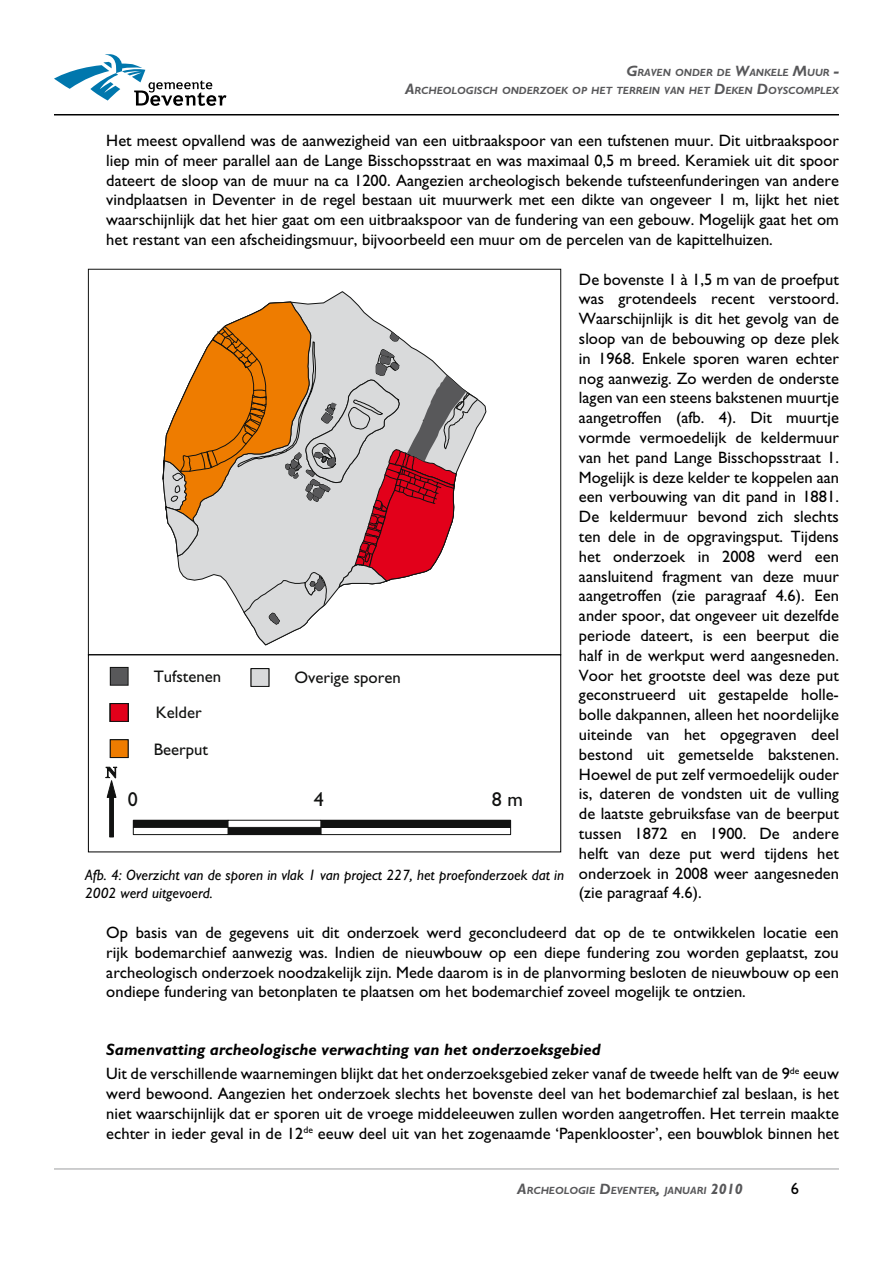
<style>
.page{position:relative;width:893px;height:1263px;background:#fff}
.page>*{position:absolute;margin:0;border:0;box-sizing:border-box;transform-origin:0 0}
.t1{font:20.1px "Gill Sans";color:#111211}
.t2{font:16.8px "Gill Sans";color:#111211}
.t3{font:16.5px/19.8px "Gill Sans";color:#000;text-align:justify}
.t4{font:italic 15px/18px "Gill Sans";color:#000}
.t5{font:italic 700 10.5px/18px "Gill Sans";color:#58585a;text-align:right}
.s1{font-size:15px}
.s2{font-weight:700;font-style:italic}
</style>
<div class="page">
<hr style="left:54px;top:114px;width:785px;height:1px;background:#000">
<hr style="left:54px;top:1168px;width:785px;height:1px;background:#9c9e9f">
<svg style="left:54px;top:54px;width:172px;height:52px"></svg>
<svg style="left:162px;top:301px;width:316px;height:344px"></svg>
<div style="left:110px;top:740px;width:18px;height:17px;background:#ee7c00"></div>
<div style="left:110px;top:739px;width:18px;height:19px;border:1px solid #111211"></div>
<div style="left:251px;top:669px;width:18px;height:17px;background:#d9dadb"></div>
<div style="left:251px;top:668px;width:18px;height:19px;border:1px solid #111211"></div>
<div style="left:110px;top:667px;width:18px;height:18px;background:#58585a"></div>
<div style="left:110px;top:667px;width:18px;height:18px;border:1px solid #111211"></div>
<div style="left:110px;top:704px;width:18px;height:17px;background:#e2001a"></div>
<div style="left:110px;top:703px;width:18px;height:19px;border:1px solid #111211"></div>
<svg style="left:105px;top:767px;width:13px;height:70px"></svg>
<div style="left:321px;top:827px;width:190px;height:8px;border:1px solid #111211"></div>
<div style="left:321px;top:820px;width:190px;height:7px;background:#111211"></div>
<div style="left:321px;top:820px;width:190px;height:8px;border:1px solid #111211"></div>
<div style="left:228px;top:827px;width:93px;height:7px;background:#111211"></div>
<div style="left:228px;top:827px;width:93px;height:8px;border:1px solid #111211"></div>
<div style="left:133px;top:820px;width:95px;height:7px;background:#111211"></div>
<div style="left:228px;top:820px;width:93px;height:8px;border:1px solid #111211"></div>
<div style="left:133px;top:827px;width:95px;height:8px;border:1px solid #111211"></div>
<div style="left:88px;top:654px;width:473px;height:198px;border:1px solid #000"></div>
<p class="t5" style="left:405px;top:64px;width:435px"><span class="s1">G</span>RAVEN ONDER DE <span class="s1">W</span>ANKELE <span class="s1">M</span>UUR <span class="s1">-<br>A</span>RCHEOLOGISCH ONDERZOEK OP HET TERREIN VAN HET <span class="s1">D</span>EKEN <span class="s1">D</span>OYSCOMPLEX</p>
<p class="t3" style="left:106px;top:131px;width:734px">Het meest opvallend was de aanwezigheid van een uitbraakspoor van een tufstenen muur. Dit uitbraakspoor liep min of meer parallel aan de Lange Bisschopsstraat en was maximaal 0,5 m breed. Keramiek uit dit spoor dateert de sloop van de muur na ca 1200. Aangezien archeologisch bekende tufsteenfunderingen van andere vindplaatsen in Deventer in de regel bestaan uit muurwerk met een dikte van ongeveer 1 m, lijkt het niet waarschijnlijk dat het hier gaat om een uitbraakspoor van de fundering van een gebouw. Mogelijk gaat het om het restant van een afscheidingsmuur, bijvoorbeeld een muur om de percelen van de kapittelhuizen.</p>
<p class="t3" style="left:579px;top:269px;width:262px">De bovenste 1 à 1,5 m van de proefput was grotendeels recent verstoord.<br>Waarschijnlijk is dit het gevolg van de sloop van de bebouwing op deze plek in 1968. Enkele sporen waren echter nog aanwezig. Zo werden de onderste lagen van een steens bakstenen muurtje aangetroffen (afb. 4). Dit muurtje vormde vermoedelijk de keldermuur van het pand Lange Bisschopsstraat 1.<br>Mogelijk is deze kelder te koppelen aan een verbouwing van dit pand in 1881.<br>De keldermuur bevond zich slechts ten dele in de opgravingsput. Tijdens het onderzoek in 2008 werd een aansluitend fragment van deze muur aangetroffen (zie paragraaf 4.6). Een ander spoor, dat ongeveer uit dezelfde periode dateert, is een beerput die half in de werkput werd aangesneden.<br>Voor het grootste deel was deze put geconstrueerd uit gestapelde holle&shy;bolle dakpannen, alleen het noordelijke uiteinde van het opgegraven deel bestond uit gemetselde bakstenen.<br>Hoewel de put zelf vermoedelijk ouder is, dateren de vondsten uit de vulling de laatste gebruiksfase van de beerput tussen 1872 en 1900. De andere helft van deze put werd tijdens het onderzoek in 2008 weer aangesneden (zie paragraaf 4.6).</p>
<p class="t3" style="left:106px;top:923px;width:734px">Op basis van de gegevens uit dit onderzoek werd geconcludeerd dat op de te ontwikkelen locatie een rijk bodemarchief aanwezig was. Indien de nieuwbouw op een diepe fundering zou worden geplaatst, zou archeologisch onderzoek noodzakelijk zijn. Mede daarom is in de planvorming besloten de nieuwbouw op een ondiepe fundering van betonplaten te plaatsen om het bodemarchief zoveel mogelijk te ontzien.</p>
<p class="t2" style="left:154px;top:667px;width:69px">Tufstenen</p>
<p class="t2" style="left:294px;top:668px;width:108px">Overige sporen</p>
<p class="t2" style="left:156px;top:703px;width:47px">Kelder</p>
<p class="t2" style="left:154px;top:739px;width:56px">Beerput</p>
<p class="t1" style="left:128px;top:787px;width:12px">0</p>
<p class="t1" style="left:314px;top:788px;width:12px">4</p>
<p class="t1" style="left:492px;top:787px;width:33px">8 m</p>
<p class="t4" style="left:85px;top:866px;width:481px">Afb. 4: Overzicht van de sporen in vlak 1 van project 227, het proefonderzoek dat in<br>2002 werd uitgevoerd.</p>
<p class="t3" style="left:106px;top:1037px;width:734px;line-height:24.3px"><span class="s2">Samenvatting archeologische verwachting van het onderzoeksgebied<br></span>Uit de verschillende waarnemingen blijkt dat het onderzoeksgebied zeker vanaf de tweede helft van de 9<sup>de</sup> eeuw</p>
<p class="t3" style="left:106px;top:1084px;width:734px">werd bewoond. Aangezien het onderzoek slechts het bovenste deel van het bodemarchief zal beslaan, is het niet waarschijnlijk dat er sporen uit de vroege middeleeuwen zullen worden aangetroffen. Het terrein maakte echter in ieder geval in de 12<sup>de</sup> eeuw deel uit van het zogenaamde ‘Papenklooster’, een bouwblok binnen het</p>
<p class="t5" style="left:517px;top:1182px;width:227px"><span class="s1">A</span>RCHEOLOGIE <span class="s1">D</span>EVENTER<span class="s1">,</span> JANUARI <span class="s1">2010</span></p>
<p class="t3" style="left:791px;top:1179px;width:10px">6</p>
</div>
